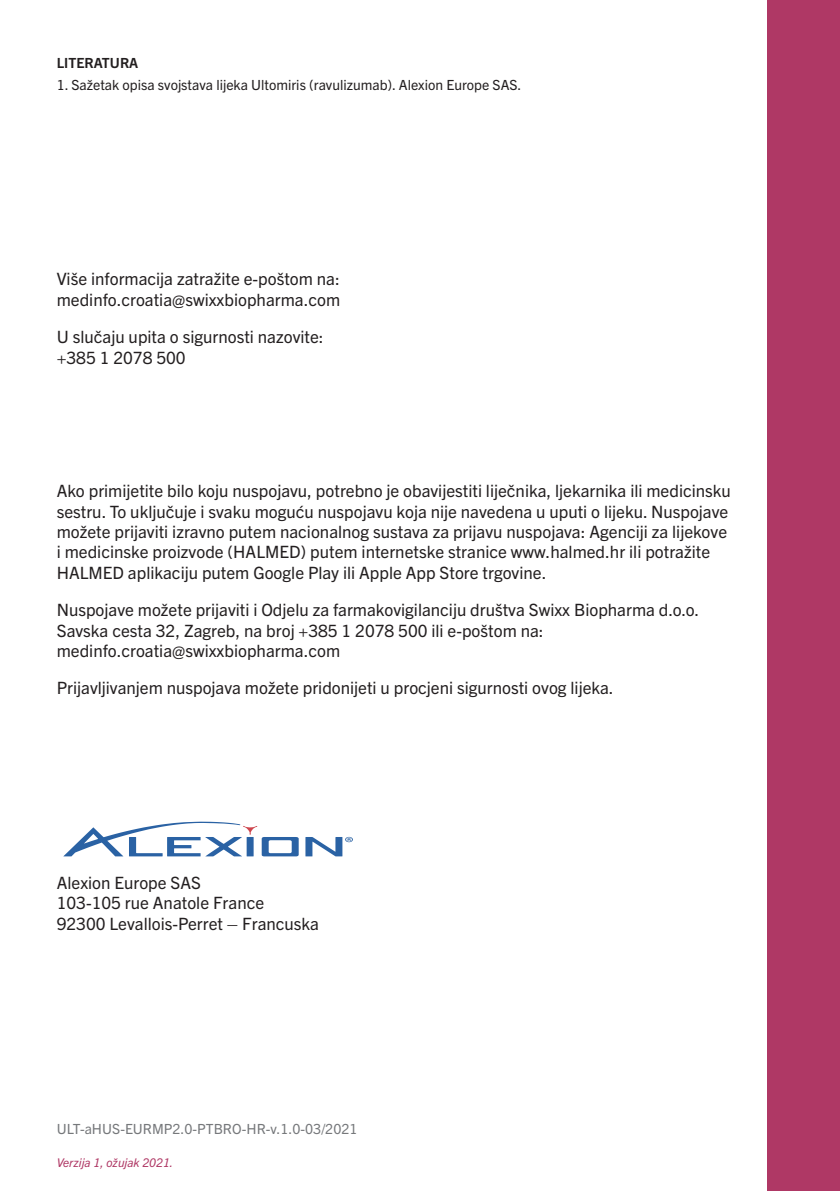
<style>
.page{position:relative;width:840px;height:1191px;background:#fff}
.page>*{position:absolute;margin:0;border:0;box-sizing:border-box;transform-origin:0 0}
.t1{font:17px/20.4px "Trade Gothic Next LT Pro";color:#231f20}
.t2{font:14px "Trade Gothic Next LT Pro";color:#231f20}
.t3{font:14px "Trade Gothic Next LT Pro";color:#76787b}
.t4{font:700 14px "Trade Gothic Next LT Pro";color:#231f20}
.t5{font:italic 12px "Trade Gothic Next LT Pro";color:#af3865}
</style>
<div class="page">
<svg style="left:305px;top:837px;width:48px;height:19px"></svg>
<svg style="left:63px;top:821px;width:235px;height:35px"></svg>
<div style="left:767px;top:0;width:72px;height:1191px;background:#af3865"></div>
<p class="t4" style="left:57px;top:53px;width:83px">LITERATURA</p>
<p class="t2" style="left:57px;top:75px;width:466px">1. Sažetak opisa svojstava lijeka Ultomiris (ravulizumab). Alexion Europe SAS.</p>
<p class="t1" style="left:57px;top:268px;width:285px">Više informacija zatražite e-poštom na: medinfo.croatia@swixxbiopharma.com</p>
<p class="t1" style="left:57px;top:326px;width:268px">U slučaju upita o sigurnosti nazovite: +385 1 2078 500</p>
<p class="t1" style="left:57px;top:479px;width:675px">Ako primijetite bilo koju nuspojavu, potrebno je obavijestiti liječnika, ljekarnika ili medicinsku sestru. To uključuje i svaku moguću nuspojavu koja nije navedena u uputi o lijeku. Nuspojave možete prijaviti izravno putem nacionalnog sustava za prijavu nuspojava: Agenciji za lijekove i medicinske proizvode (HALMED) putem internetske stranice www.halmed.hr ili potražite HALMED aplikaciju putem Google Play ili Apple App Store trgovine.</p>
<p class="t1" style="left:57px;top:598px;width:643px">Nuspojave možete prijaviti i Odjelu za farmakovigilanciju društva Swixx Biopharma d.o.o.<br>Savska cesta 32, Zagreb, na broj +385 1 2078 500 ili e-poštom na: medinfo.croatia@swixxbiopharma.com</p>
<p class="t1" style="left:57px;top:677px;width:558px">Prijavljivanjem nuspojava možete pridonijeti u procjeni sigurnosti ovog lijeka.</p>
<p class="t1" style="left:57px;top:871px;width:145px">Alexion Europe SAS</p>
<p class="t1" style="left:57px;top:891px;width:209px">103-105 rue Anatole France</p>
<p class="t1" style="left:57px;top:912px;width:264px">92300 Levallois-Perret – Francuska</p>
<p class="t3" style="left:57px;top:1119px;width:302px">ULT-aHUS-EURMP2.0-PTBRO-HR-v.1.0-03/2021</p>
<p class="t5" style="left:57px;top:1154px;width:118px">Verzija 1, ožujak 2021.</p>
</div>
